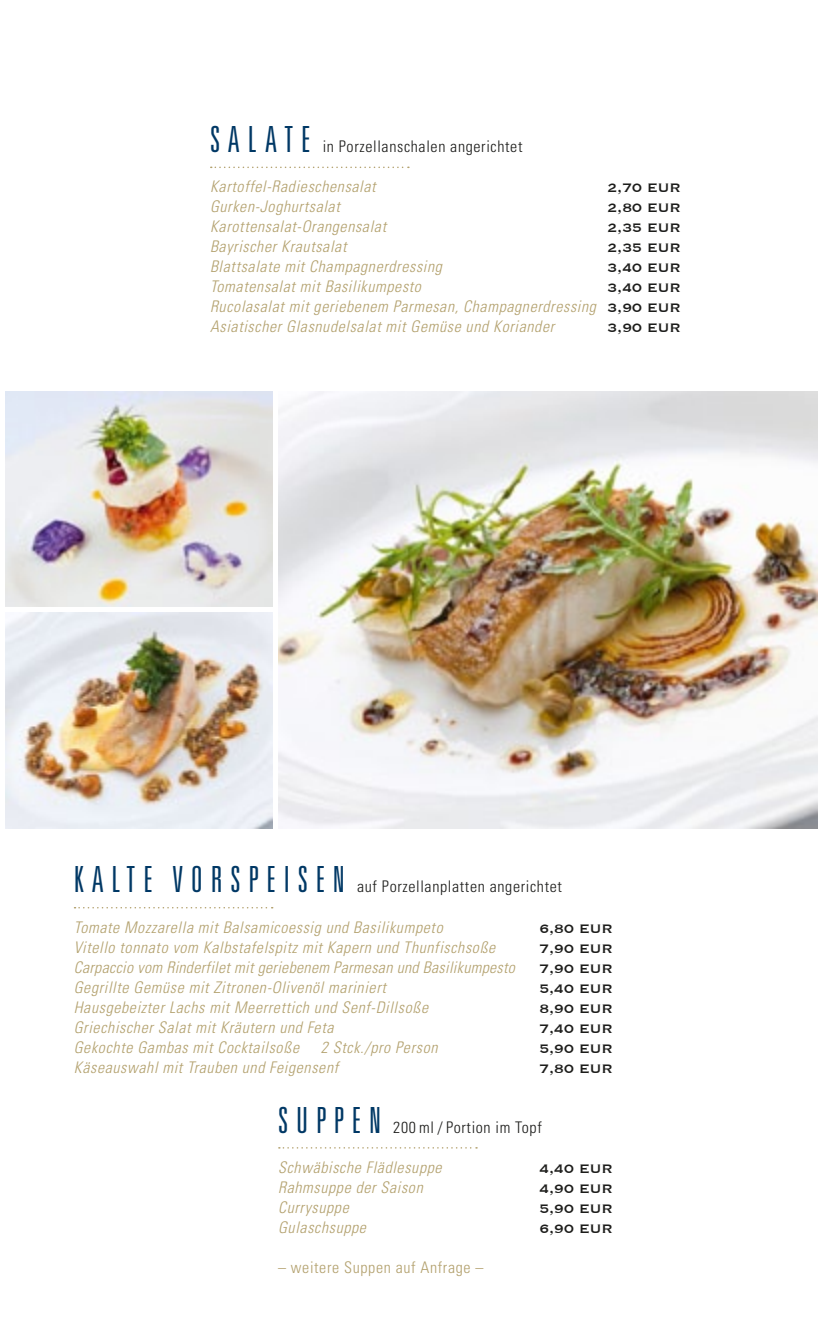
<style>
.page{position:relative;width:823px;height:1333px;background:#fff}
.page>*{position:absolute;margin:0;border:0;box-sizing:border-box;transform-origin:0 0}
.t1{font:300 ultra-condensed 36px "Univers";letter-spacing:.22em;color:#003865}
.t2{font:italic 300 condensed 16px "Univers";letter-spacing:.04em;color:#b3a16e}
.t3{font:16px "Copperplate";letter-spacing:.005em;color:#1d1d1b}
.t4{font:300 condensed 16px "Univers";letter-spacing:.04em;color:#1d1d1b}
.t5{font:italic 300 condensed 16px "Univers";letter-spacing:.02em;color:#b3a16e}
.t6{font:300 condensed 16px "Univers";letter-spacing:.04em;color:#b3a16e}
.s1{font-family:"Copperplate";font-weight:400;font-style:normal;font-stretch:normal;color:#1d1d1b}
</style>
<div class="page">
<svg style="left:211px;top:166px;width:197px;height:2px"></svg>
<svg style="left:279px;top:1147px;width:197px;height:1px"></svg>
<img style="left:278px;top:391px;width:538px;height:437px">
<svg style="left:74px;top:907px;width:198px;height:1px"></svg>
<img style="left:6px;top:612px;width:266px;height:216px">
<img style="left:6px;top:391px;width:266px;height:216px">
<p class="t1" style="left:210px;top:120px;width:102px">SALATE</p>
<p class="t4" style="left:322px;top:137px;width:201px">in Porzellanschalen angerichtet</p>
<p class="t2" style="left:210px;top:177px;width:167px">Kartoffel-Radieschensalat</p>
<p class="t3" style="left:607px;top:177px;width:75px">2,70 EUR</p>
<p class="t2" style="left:210px;top:197px;width:131px">Gurken-Joghurtsalat</p>
<p class="t3" style="left:607px;top:197px;width:75px">2,80 EUR</p>
<p class="t2" style="left:210px;top:217px;width:177px">Karottensalat-Orangensalat</p>
<p class="t3" style="left:607px;top:217px;width:75px">2,35 EUR</p>
<p class="t2" style="left:210px;top:237px;width:138px">Bayrischer Krautsalat</p>
<p class="t3" style="left:607px;top:237px;width:75px">2,35 EUR</p>
<p class="t2" style="left:210px;top:257px;width:233px">Blattsalate mit Champagnerdressing</p>
<p class="t3" style="left:607px;top:257px;width:75px">3,40 EUR</p>
<p class="t2" style="left:210px;top:277px;width:212px">Tomatensalat mit Basilikumpesto</p>
<p class="t3" style="left:607px;top:277px;width:75px">3,40 EUR</p>
<p class="t2" style="left:210px;top:297px;width:472px">Rucolasalat mit geriebenem Parmesan, Champagnerdressing <span class="s1">3,90 EUR</span></p>
<p class="t2" style="left:210px;top:317px;width:345px">Asiatischer Glasnudelsalat mit Gemüse und Koriander</p>
<p class="t3" style="left:607px;top:317px;width:75px">3,90 EUR</p>
<p class="t1" style="left:74px;top:860px;width:272px">KALTE VORSPEISEN</p>
<p class="t4" style="left:357px;top:877px;width:206px">auf Porzellanplatten angerichtet</p>
<p class="t2" style="left:74px;top:917px;width:370px">Tomate Mozzarella mit Balsamicoessig und Basilikumpeto</p>
<p class="t3" style="left:539px;top:917px;width:75px">6,80 EUR</p>
<p class="t2" style="left:74px;top:937px;width:423px">Vitello tonnato vom Kalbstafelspitz mit Kapern und Thunfischsoße</p>
<p class="t3" style="left:539px;top:937px;width:75px">7,90 EUR</p>
<p class="t5" style="left:74px;top:957px;width:442px">Carpaccio vom Rinderfilet mit geriebenem Parmesan und Basilikumpesto</p>
<p class="t3" style="left:539px;top:957px;width:75px">7,90 EUR</p>
<p class="t2" style="left:74px;top:977px;width:313px">Gegrillte Gemüse mit Zitronen-Olivenöl mariniert</p>
<p class="t3" style="left:539px;top:977px;width:75px">5,40 EUR</p>
<p class="t2" style="left:74px;top:997px;width:356px">Hausgebeizter Lachs mit Meerrettich und Senf-Dillsoße</p>
<p class="t3" style="left:539px;top:997px;width:75px">8,90 EUR</p>
<p class="t2" style="left:74px;top:1017px;width:261px">Griechischer Salat mit Kräutern und Feta</p>
<p class="t3" style="left:539px;top:1017px;width:75px">7,40 EUR</p>
<p class="t2" style="left:74px;top:1037px;width:227px">Gekochte Gambas mit Cocktailsoße</p>
<p class="t2" style="left:320px;top:1037px;width:118px">2 Stck./pro Person</p>
<p class="t3" style="left:539px;top:1037px;width:75px">5,90 EUR</p>
<p class="t2" style="left:74px;top:1057px;width:266px">Käseauswahl mit Trauben und Feigensenf</p>
<p class="t3" style="left:539px;top:1057px;width:75px">7,80 EUR</p>
<p class="t1" style="left:278px;top:1100px;width:104px">SUPPEN</p>
<p class="t4" style="left:393px;top:1117px;width:150px">200 ml / Portion im Topf</p>
<p class="t2" style="left:278px;top:1157px;width:165px">Schwäbische Flädlesuppe</p>
<p class="t3" style="left:539px;top:1157px;width:75px">4,40 EUR</p>
<p class="t2" style="left:278px;top:1177px;width:146px">Rahmsuppe der Saison</p>
<p class="t3" style="left:539px;top:1177px;width:75px">4,90 EUR</p>
<p class="t2" style="left:278px;top:1197px;width:72px">Currysuppe</p>
<p class="t3" style="left:539px;top:1197px;width:75px">5,90 EUR</p>
<p class="t2" style="left:278px;top:1217px;width:89px">Gulaschsuppe</p>
<p class="t3" style="left:539px;top:1217px;width:75px">6,90 EUR</p>
<p class="t6" style="left:278px;top:1257px;width:207px">– weitere Suppen auf Anfrage –</p>
</div>
